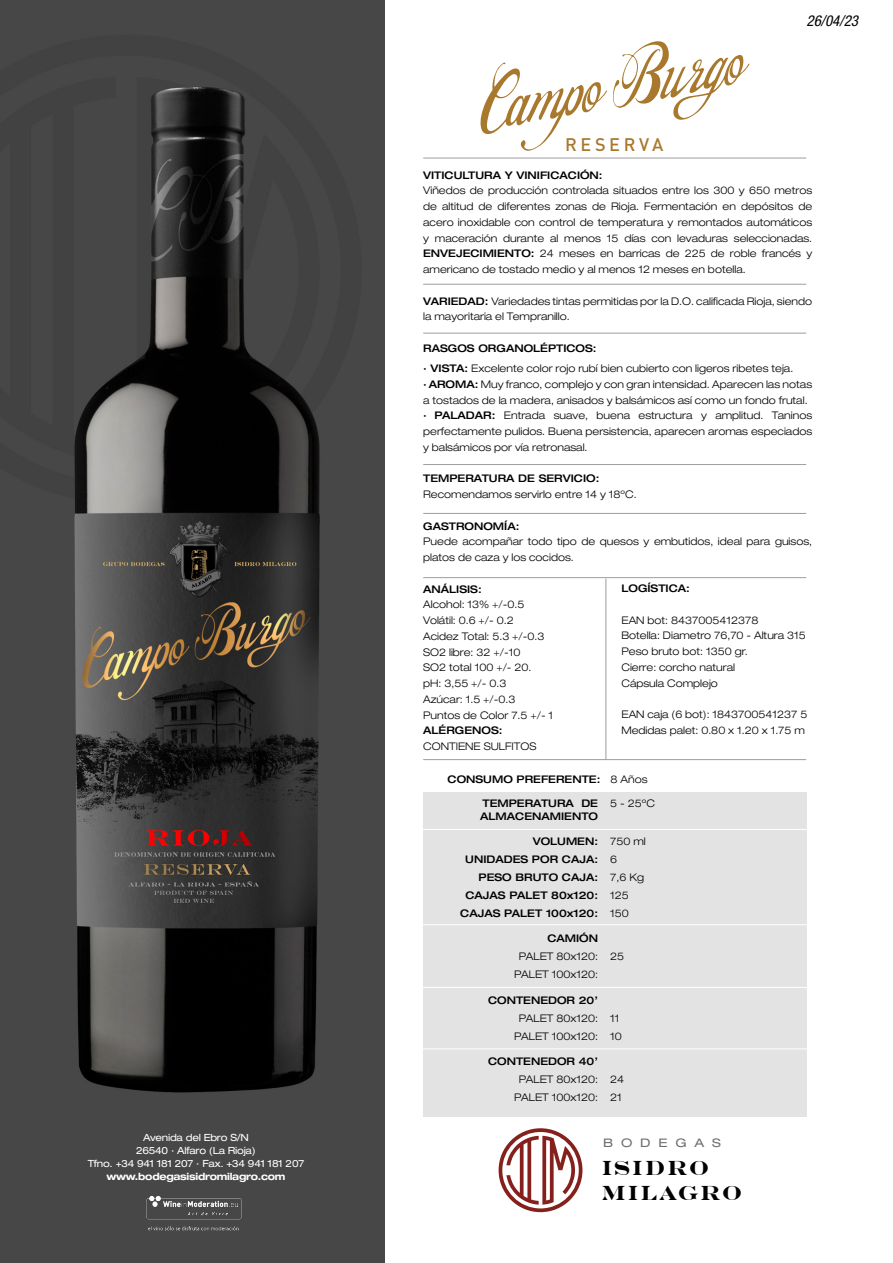
<style>
.page{position:relative;width:893px;height:1263px;background:#fff}
.page>*{position:absolute;margin:0;border:0;box-sizing:border-box;transform-origin:0 0}
.t1{font:700 20.4px "Engravers";letter-spacing:.1em;color:#000;scale:.9 1}
.t2{font:500 18px "DIN";letter-spacing:.2em;color:#a8782c}
.t3{font:italic condensed 15px "Helvetica Neue LT Std";color:#000}
.t4{font:expanded 11.85px "Helvetica Neue LT Std";letter-spacing:.6em;color:#706f6f;scale:1.1 1}
.t5{font:300 expanded 10.5px/15.8px "Helvetica Neue LT Std";color:#000}
.t6{font:500 expanded 10.5px/13.5px "Helvetica Neue LT Std";color:#000}
.t7{font:expanded 9.9px/13.2px "Helvetica Neue LT Std";letter-spacing:-.025em;color:#fff;text-align:center}
.s1{font-weight:700}
.s2{font-weight:500}
.s3{font-weight:300}
</style>
<div class="page">
<img style="left:0;top:0;width:385px;height:1263px">
<hr style="left:423px;top:158px;width:383px;height:1px;background:#9d9d9c">
<hr style="left:423px;top:284px;width:383px;height:1px;background:#9d9d9c">
<hr style="left:423px;top:333px;width:383px;height:1px;background:#9d9d9c">
<hr style="left:423px;top:464px;width:383px;height:1px;background:#9d9d9c">
<hr style="left:423px;top:513px;width:383px;height:1px;background:#9d9d9c">
<hr style="left:423px;top:577px;width:383px;height:1px;background:#9d9d9c">
<hr style="left:423px;top:759px;width:383px;height:1px;background:#9d9d9c">
<img style="left:145px;top:1195px;width:98px;height:36px">
<svg style="left:499px;top:1128px;width:83px;height:84px"></svg>
<div style="left:423px;top:792px;width:383px;height:325px;background:#e3e3e3"></div>
<hr style="left:414px;top:924px;width:398px;height:1px;background:#fff">
<hr style="left:414px;top:829px;width:398px;height:1px;background:#fff">
<hr style="left:414px;top:987px;width:398px;height:1px;background:#fff">
<hr style="left:414px;top:1048px;width:398px;height:1px;background:#fff">
<svg style="left:480px;top:41px;width:270px;height:110px"></svg>
<hr style="left:605px;top:579px;width:1px;height:180px;background:#9d9d9c">
<p class="t7" style="left:143px;top:1130px;width:107px">Avenida del Ebro S/N</p>
<p class="t7" style="left:136px;top:1144px;width:121px">26540 · Alfaro (La Rioja)</p>
<p class="t7" style="left:88px;top:1157px;width:218px">Tfno. +34 941 181 207 · Fax. +34 941 181 207 <span class="s1">www.bodegasisidromilagro.com</span></p>
<p class="t2" style="left:565px;top:133px;width:100px">RESERVA</p>
<p class="t3" style="left:806px;top:12px;width:53px">26/04/23</p>
<p class="t6" style="left:423px;top:168px;width:181px">VITICULTURA Y VINIFICACIÓN:</p>
<p class="t5" style="left:423px;top:183px;width:390px;text-align:justify">Viñedos de producción controlada situados entre los 300 y 650 metros de altitud de diferentes zonas de Rioja. Fermentación en depósitos de acero inoxidable con control de temperatura y remontados automáticos y maceración durante al menos 15 días con levaduras seleccionadas.<br><span class="s2">ENVEJECIMIENTO:</span> 24 meses en barricas de 225 de roble francés y americano de tostado medio y al menos 12 meses en botella.</p>
<p class="t5" style="left:423px;top:293px;width:390px"><span class="s2">VARIEDAD:</span> Variedades tintas permitidas por la D.O. calificada Rioja, siendo la mayoritaria el Tempranillo.</p>
<p class="t6" style="left:423px;top:341px;width:175px">RASGOS ORGANOLÉPTICOS:</p>
<p class="t5" style="left:423px;top:360px;width:372px"><span class="s2">· VISTA:</span> Excelente color rojo rubí bien cubierto con ligeros ribetes teja.</p>
<p class="t5" style="left:423px;top:376px;width:390px"><span class="s2">· AROMA:</span> Muy franco, complejo y con gran intensidad. Aparecen las notas a tostados de la madera, anisados y balsámicos así como un fondo frutal.</p>
<p class="t5" style="left:423px;top:408px;width:390px;text-align:justify"><span class="s2">· PALADAR:</span> Entrada suave, buena estructura y amplitud. Taninos perfectamente pulidos. Buena persistencia, aparecen aromas especiados y balsámicos por vía retronasal.</p>
<p class="t6" style="left:423px;top:472px;width:178px">TEMPERATURA DE SERVICIO:</p>
<p class="t5" style="left:423px;top:486px;width:215px">Recomendamos servirlo entre 14 y 18ºC.</p>
<p class="t6" style="left:423px;top:519px;width:98px">GASTRONOMÍA:</p>
<p class="t5" style="left:423px;top:534px;width:390px">Puede acompañar todo tipo de quesos y embutidos, ideal para guisos, platos de caza y los cocidos.</p>
<p class="t6" style="left:423px;top:582px;width:60px">ANÁLISIS:</p>
<p class="t5" style="left:423px;top:597px;width:103px">Alcohol: 13% +/-0.5</p>
<p class="t5" style="left:423px;top:612px;width:92px">Volátil: 0.6 +/- 0.2</p>
<p class="t5" style="left:423px;top:628px;width:123px">Acidez Total: 5.3 +/-0.3</p>
<p class="t5" style="left:423px;top:644px;width:99px">SO2 libre: 32 +/-10</p>
<p class="t5" style="left:423px;top:660px;width:110px">SO2 total 100 +/- 20.</p>
<p class="t5" style="left:423px;top:675px;width:85px">pH: 3,55 +/- 0.3</p>
<p class="t5" style="left:423px;top:691px;width:94px">Azúcar: 1.5 +/-0.3</p>
<p class="t5" style="left:423px;top:707px;width:132px">Puntos de Color 7.5 +/- 1</p>
<p class="t6" style="left:423px;top:724px;width:81px">ALÉRGENOS:</p>
<p class="t5" style="left:423px;top:738px;width:115px">CONTIENE SULFITOS</p>
<p class="t6" style="left:621px;top:581px;width:70px">LOGÍSTICA:</p>
<p class="t5" style="left:621px;top:612px;width:138px">EAN bot: 8437005412378</p>
<p class="t5" style="left:621px;top:628px;width:186px">Botella: Diametro 76,70 - Altura 315</p>
<p class="t5" style="left:621px;top:643px;width:128px">Peso bruto bot: 1350 gr.</p>
<p class="t5" style="left:621px;top:659px;width:115px">Cierre: corcho natural</p>
<p class="t5" style="left:621px;top:675px;width:98px">Cápsula Complejo</p>
<p class="t5" style="left:621px;top:706px;width:187px">EAN caja (6 bot): 1843700541237 5</p>
<p class="t5" style="left:621px;top:722px;width:185px">Medidas palet: 0.80 x 1.20 x 1.75 m</p>
<p class="t6" style="left:448px;top:772px;width:202px">CONSUMO PREFERENTE: <span class="s3">8 Años</span></p>
<p class="t6" style="left:480px;top:796px;width:119px">TEMPERATURA DE<br>ALMACENAMIENTO</p>
<p class="t6" style="left:533px;top:834px;width:67px">VOLUMEN:</p>
<p class="t6" style="left:465px;top:852px;width:134px">UNIDADES POR CAJA:</p>
<p class="t6" style="left:478px;top:870px;width:121px">PESO BRUTO CAJA:</p>
<p class="t6" style="left:465px;top:888px;width:134px">CAJAS PALET 80x120:</p>
<p class="t6" style="left:460px;top:906px;width:139px">CAJAS PALET 100x120:</p>
<p class="t6" style="left:547px;top:932px;width:52px">CAMIÓN</p>
<p class="t5" style="left:519px;top:949px;width:81px">PALET 80x120:</p>
<p class="t5" style="left:514px;top:967px;width:85px">PALET 100x120:</p>
<p class="t6" style="left:488px;top:993px;width:112px">CONTENEDOR 20’</p>
<p class="t5" style="left:519px;top:1010px;width:81px">PALET 80x120:</p>
<p class="t5" style="left:514px;top:1028px;width:85px">PALET 100x120:</p>
<p class="t6" style="left:488px;top:1055px;width:112px">CONTENEDOR 40’</p>
<p class="t5" style="left:519px;top:1072px;width:81px">PALET 80x120:</p>
<p class="t5" style="left:514px;top:1090px;width:85px">PALET 100x120:</p>
<p class="t5" style="left:610px;top:795px;width:46px">5 - 25ºC</p>
<p class="t5" style="left:610px;top:833px;width:37px">750 ml</p>
<p class="t5" style="left:610px;top:851px;width:9px">6</p>
<p class="t5" style="left:610px;top:869px;width:35px">7,6 Kg</p>
<p class="t5" style="left:610px;top:887px;width:20px">125</p>
<p class="t5" style="left:610px;top:905px;width:20px">150</p>
<p class="t5" style="left:610px;top:949px;width:16px">25</p>
<p class="t5" style="left:610px;top:1010px;width:11px">11</p>
<p class="t5" style="left:610px;top:1028px;width:13px">10</p>
<p class="t5" style="left:610px;top:1072px;width:16px">24</p>
<p class="t5" style="left:610px;top:1090px;width:13px">21</p>
<p class="t4" style="left:603px;top:1135px;width:108px">BODEGAS</p>
<p class="t1" style="left:601px;top:1156px;width:121px">ISIDRO</p>
<p class="t1" style="left:601px;top:1181px;width:158px">MILAGRO</p>
</div>
